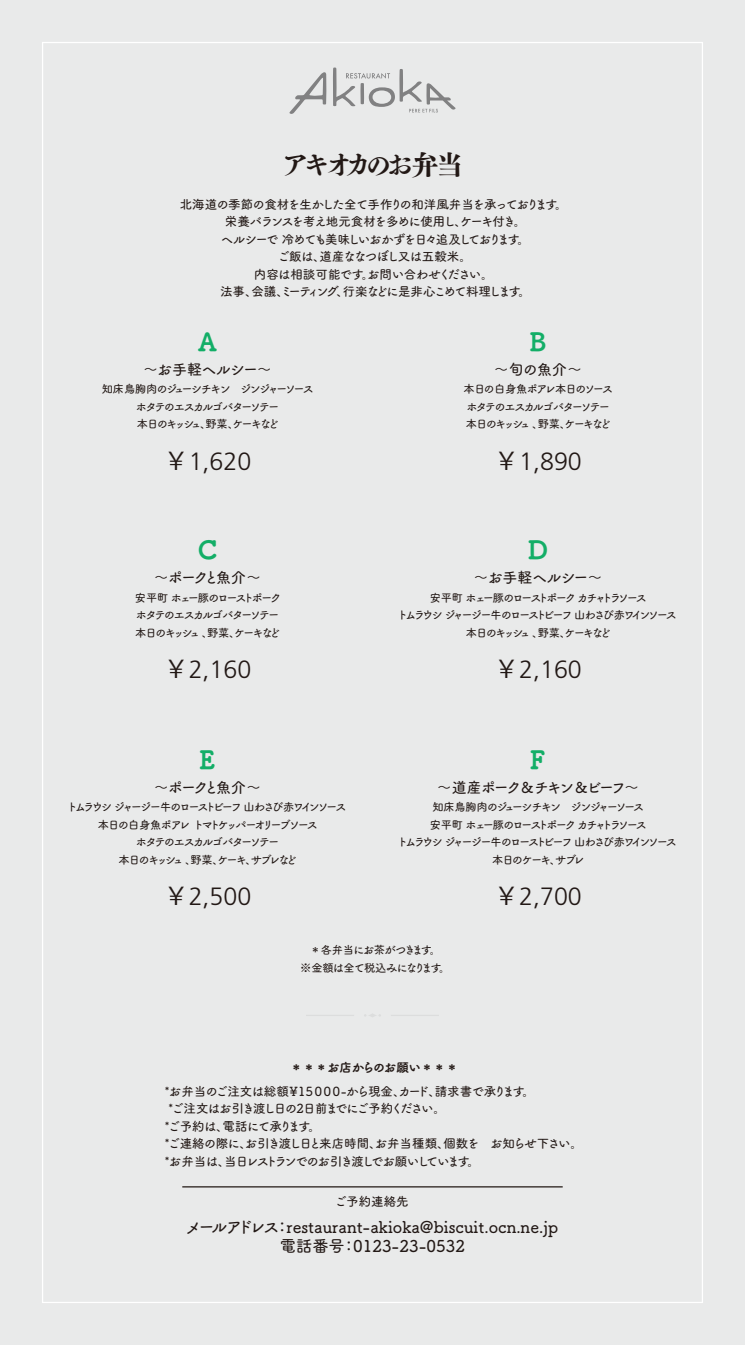
<style>
.page{position:relative;width:745px;height:1345px;background:#fff}
.page>*{position:absolute;margin:0;border:0;box-sizing:border-box;transform-origin:0 0}
.t1{font:27.5px "Tsuku AMD Min Std E";letter-spacing:-.2em;color:#221815}
.t2{font:300 25px "Frutiger";color:#221815}
.t3{font:25px "Tsuku B Rd Gothic Std E";color:#13ae67}
.t4{font:16.25px/19.5px "Tsuku B Rd Gothic Std D";color:#221815;text-align:center}
.t5{font:15px "Tsuku B Rd Gothic Std D";letter-spacing:-.07em;color:#221815}
.t6{font:15px "Tsuku B Rd Gothic Std D";letter-spacing:-.04em;color:#221815}
.t7{font:15px "Tsuku B Rd Gothic Std D";letter-spacing:-.15em;color:#221815}
.t8{font:12.5px/17.5px "Tsuku B Rd Gothic Std D";letter-spacing:-.09em;color:#221815;text-align:center}
.t9{font:12.5px "Tsuku B Rd Gothic Std D";letter-spacing:-.13em;color:#221815}
.t10{font:12.5px "Tsuku B Rd Gothic Std D";letter-spacing:-.05em;color:#221815}
.t11{font:12.5px "Tsuku B Rd Gothic Std D";letter-spacing:-.07em;color:#221815}
.t12{font:12.5px "Tsuku B Rd Gothic Std D";letter-spacing:-.065em;color:#221815}
.t13{font:12.5px "Tsuku B Rd Gothic Std E";letter-spacing:-.04em;color:#221815}
.t14{font:11.25px/17.5px "Tsuku B Rd Gothic Std D";letter-spacing:-.18em;color:#221815;text-align:center}
.t15{font:11.25px/17.5px "Tsuku B Rd Gothic Std D";letter-spacing:-.15em;color:#221815}
.t16{font:11.25px/17.5px "Tsuku B Rd Gothic Std D";letter-spacing:-.085em;color:#221815;text-align:center}
.s1{font-family:"Koz Go Pr 6 N";font-weight:400}
</style>
<div class="page">
<div style="left:0;top:0;width:744px;height:1345px;background:#e9eaea"></div>
<hr style="left:182px;top:1186px;width:380px;height:1px;background:#221815">
<svg style="left:364px;top:1014px;width:17px;height:3px"></svg>
<hr style="left:306px;top:1015px;width:48px;height:1px;background:#dcdddd">
<hr style="left:390px;top:1015px;width:48px;height:1px;background:#dcdddd">
<svg style="left:289px;top:72px;width:37px;height:42px"></svg>
<svg style="left:333px;top:67px;width:122px;height:45px"></svg>
<h1 class="t1" style="left:281px;top:140px;width:183px">アキオカのお弁当</h1>
<p class="t8" style="left:180px;top:195px;width:389px">北海道の季節の食材を生かした全て手作りの和洋風弁当を承っております。栄養バランスを考え地元食材を多めに使用し、ケーキ付き。<br>ヘルシーで 冷めても美味しいおかずを日々追及しております。<br>ご飯は、道産ななつぼし又は五穀米。<br>内容は相談可能です。お問い合わせください。<br>法事、会議、ミーティング、行楽などに是非心こめて料理します。</p>
<h2 class="t3" style="left:198px;top:322px;width:21px">A</h2>
<h2 class="t3" style="left:529px;top:322px;width:18px">B</h2>
<h3 class="t6" style="left:143px;top:357px;width:130px">～お手軽ヘルシー～</h3>
<h3 class="t5" style="left:493px;top:357px;width:90px">～旬の魚介～</h3>
<p class="t14" style="left:102px;top:380px;width:213px">知床鳥胸肉のジューシチキン　ジンジャーソースホタテのエスカルゴバターソテー<br>本日のキッシュ、野菜、ケーキなど</p>
<p class="t15" style="left:463px;top:380px;width:151px">本日の白身魚ポアレ本日のソースホタテのエスカルゴバターソテー本日のキッシュ 、野菜、ケーキなど</p>
<h2 class="t2" style="left:163px;top:447px;width:89px"><span class="s1">￥</span>1,620</h2>
<h2 class="t2" style="left:494px;top:447px;width:89px"><span class="s1">￥</span>1,890</h2>
<h2 class="t3" style="left:198px;top:530px;width:21px">C</h2>
<h2 class="t3" style="left:527px;top:530px;width:22px">D</h2>
<h3 class="t5" style="left:154px;top:566px;width:109px">～ポークと魚介～</h3>
<h3 class="t6" style="left:473px;top:566px;width:130px">～お手軽ヘルシー～</h3>
<p class="t14" style="left:135px;top:588px;width:148px;text-align:left">安平町 ホェー豚のローストポークホタテのエスカルゴバターソテー本日のキッシュ 、野菜、ケーキなど</p>
<p class="t14" style="left:397px;top:588px;width:281px">安平町 ホェー豚のローストポーク カチャトラソース<br>トムラウシ ジャージー牛のローストビーフ 山わさび赤ワインソース本日のキッシュ 、野菜、ケーキなど</p>
<h2 class="t2" style="left:163px;top:656px;width:89px"><span class="s1">￥</span>2,160</h2>
<h2 class="t2" style="left:494px;top:656px;width:89px"><span class="s1">￥</span>2,160</h2>
<h2 class="t3" style="left:200px;top:740px;width:17px">E</h2>
<h2 class="t3" style="left:530px;top:740px;width:16px">F</h2>
<h3 class="t5" style="left:154px;top:775px;width:109px">～ポークと魚介～</h3>
<h3 class="t7" style="left:436px;top:775px;width:204px">～道産ポーク＆チキン＆ビーフ～</h3>
<p class="t14" style="left:67px;top:798px;width:281px">トムラウシ ジャージー牛のローストビーフ 山わさび赤ワインソース本日の白身魚ポアレ トマトケッパーオリーブソース<br>ホタテのエスカルゴバターソテー<br>本日のキッシュ 、野菜、ケーキ、サブレなど</p>
<p class="t14" style="left:397px;top:798px;width:281px">知床鳥胸肉のジューシチキン　ジンジャーソース<br>安平町 ホェー豚のローストポーク カチャトラソース<br>トムラウシ ジャージー牛のローストビーフ 山わさび赤ワインソース本日のケーキ、サブレ</p>
<h2 class="t2" style="left:164px;top:882px;width:89px"><span class="s1">￥</span>2,500</h2>
<h2 class="t2" style="left:494px;top:882px;width:89px"><span class="s1">￥</span>2,700</h2>
<p class="t16" style="left:300px;top:940px;width:152px">＊各弁当にお茶がつきます。<br>※金額は全て税込みになります。</p>
<p class="t13" style="left:290px;top:1058px;width:169px">＊＊＊お店からのお願い＊＊＊</p>
<p class="t11" style="left:164px;top:1081px;width:372px">*お弁当のご注文は総額￥１５０００-から現金、カード、請求書で承ります。</p>
<p class="t9" style="left:168px;top:1099px;width:279px">*ご注文はお引き渡し日の2日前までにご予約ください。</p>
<p class="t12" style="left:164px;top:1116px;width:158px">*ご予約は、電話にて承ります。</p>
<p class="t10" style="left:164px;top:1134px;width:420px">*ご連絡の際に、お引き渡し日と来店時間、お弁当種類、個数を　お知らせ下さい。</p>
<p class="t9" style="left:164px;top:1151px;width:317px">*お弁当は、当日レストランでのお引き渡しでお願いしています。</p>
<p class="t8" style="left:334px;top:1192px;width:76px">ご予約連絡先</p>
<h3 class="t4" style="left:185px;top:1216px;width:374px">メールアドレス：restaurant-akioka@biscuit.ocn.ne.jp電話番号：0123-23-0532</h3>
</div>
